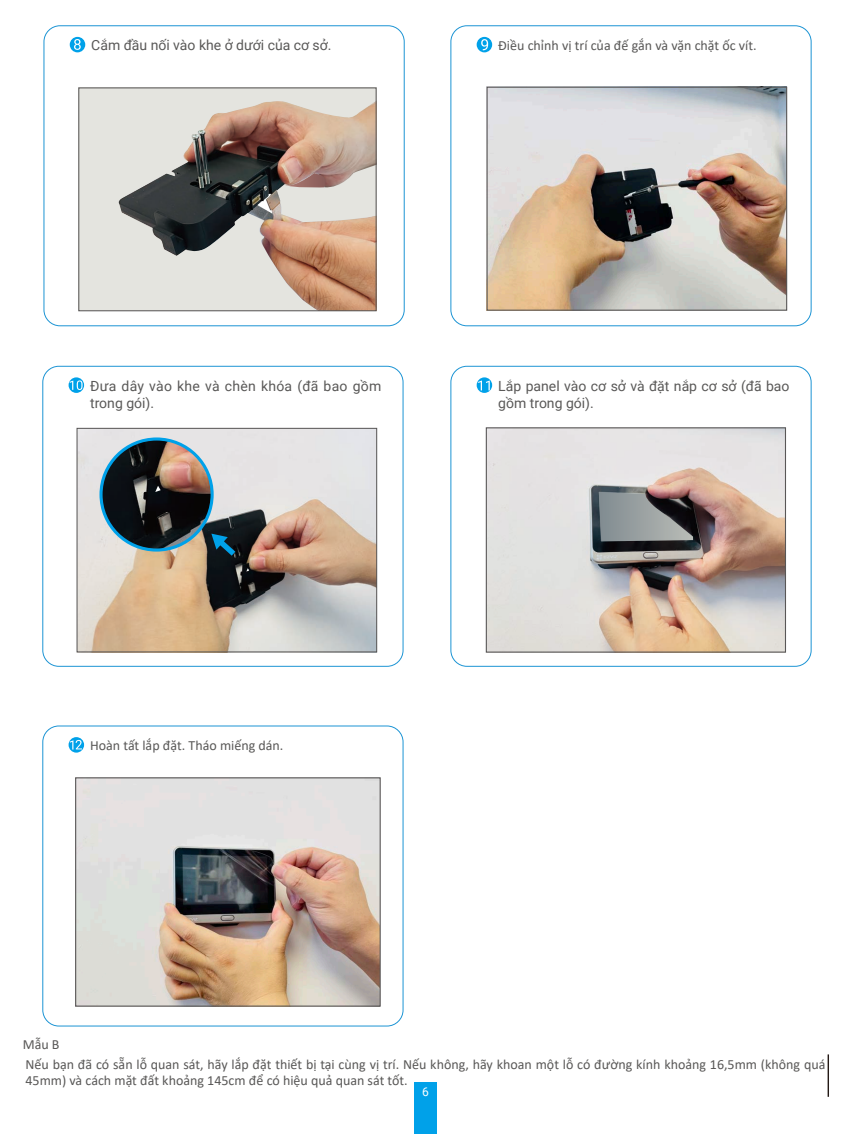
<style>
.page{position:relative;width:851px;height:1134px;background:#fff}
.page>*{position:absolute;margin:0;border:0;box-sizing:border-box;transform-origin:0 0}
.t1{font:14px/20px "Calibri";color:#595857}
.t2{font:14px/16.8px "Roboto";color:#595857}
.t3{font:14px/16.8px "Roboto";letter-spacing:.02em;color:#595857}
.t4{font:12px "Roboto";color:#fff}
</style>
<div class="page">
<div style="left:414px;top:1083px;width:23px;height:51px;background:#00a1e9"></div>
<svg style="left:80px;top:89px;width:294px;height:220px;fill:#e4e4df"></svg>
<img style="left:257px;top:140px;width:117px;height:86px">
<div style="left:70px;top:37px;width:15px;height:15px;background:#00a1e9;border-radius:50%"></div>
<div style="left:44px;top:26px;width:360px;height:300px;border:1px solid #1c94d4;border-radius:16px"></div>
<div style="left:78px;top:87px;width:298px;height:224px;border:1px solid #595757"></div>
<svg style="left:74px;top:39px;width:7px;height:11px"></svg>
<img style="left:488px;top:89px;width:297px;height:220px">
<svg style="left:476px;top:37px;width:16px;height:15px"></svg>
<div style="left:450px;top:26px;width:361px;height:300px;border:1px solid #1c94d4;border-radius:16px"></div>
<div style="left:486px;top:87px;width:301px;height:224px;border:1px solid #595757"></div>
<svg style="left:481px;top:39px;width:7px;height:11px"></svg>
<img style="left:77px;top:430px;width:300px;height:223px">
<img style="left:101px;top:439px;width:111px;height:111px;border-radius:56px">
<svg style="left:155px;top:486px;width:6px;height:6px"></svg>
<div style="left:99px;top:437px;width:115px;height:115px;border:3px solid #00a1e9;border-radius:50%"></div>
<svg style="left:211px;top:534px;width:24px;height:22px"></svg>
<svg style="left:69px;top:377px;width:15px;height:16px"></svg>
<div style="left:43px;top:366px;width:360px;height:300px;border:1px solid #1c94d4;border-radius:16px"></div>
<div style="left:76px;top:428px;width:301px;height:224px;border:1px solid #595757"></div>
<svg style="left:70px;top:380px;width:12px;height:10px"></svg>
<img style="left:487px;top:429px;width:296px;height:222px">
<svg style="left:598px;top:492px;width:95px;height:49px"></svg>
<svg style="left:476px;top:377px;width:16px;height:16px"></svg>
<div style="left:450px;top:366px;width:361px;height:300px;border:1px solid #1c94d4;border-radius:16px"></div>
<div style="left:485px;top:427px;width:300px;height:226px;border:1px solid #595757"></div>
<svg style="left:478px;top:380px;width:11px;height:10px"></svg>
<img style="left:77px;top:779px;width:301px;height:226px">
<svg style="left:69px;top:737px;width:15px;height:16px"></svg>
<div style="left:43px;top:726px;width:360px;height:300px;border:1px solid #1c94d4;border-radius:16px"></div>
<div style="left:75px;top:777px;width:305px;height:230px;border:1px solid #595757"></div>
<svg style="left:70px;top:740px;width:12px;height:9px"></svg>
<hr style="left:827px;top:1054px;width:1px;height:43px;background:#231916">
<p class="t2" style="left:91px;top:36px;width:242px">Cắm đầu nối vào khe ở dưới của cơ sở.</p>
<p class="t1" style="left:498px;top:35px;width:260px">Điều chỉnh vị trí của đế gắn và vặn chặt ốc vít.</p>
<p class="t3" style="left:90px;top:377px;width:293px">Đưa dây vào khe và chèn khóa (đã bao gồm trong gói).</p>
<p class="t2" style="left:498px;top:377px;width:293px">Lắp panel vào cơ sở và đặt nắp cơ sở (đã bao gồm trong gói).</p>
<p class="t1" style="left:90px;top:735px;width:195px">Hoàn tất lắp đặt. Tháo miếng dán.</p>
<p class="t1" style="left:23px;top:1034px;width:804px">Mẫu B<br>Nếu bạn đã có sẵn lỗ quan sát, hãy lắp đặt thiết bị tại cùng vị trí. Nếu không, hãy khoan một lỗ có đường kính khoảng 16,5mm (không quá</p>
<p class="t1" style="left:26px;top:1070px;width:383px">45mm) và cách mặt đất khoảng 145cm để có hiệu quả quan sát tốt.</p>
<p class="t4" style="left:422px;top:1084px;width:8px">6</p>
</div>
